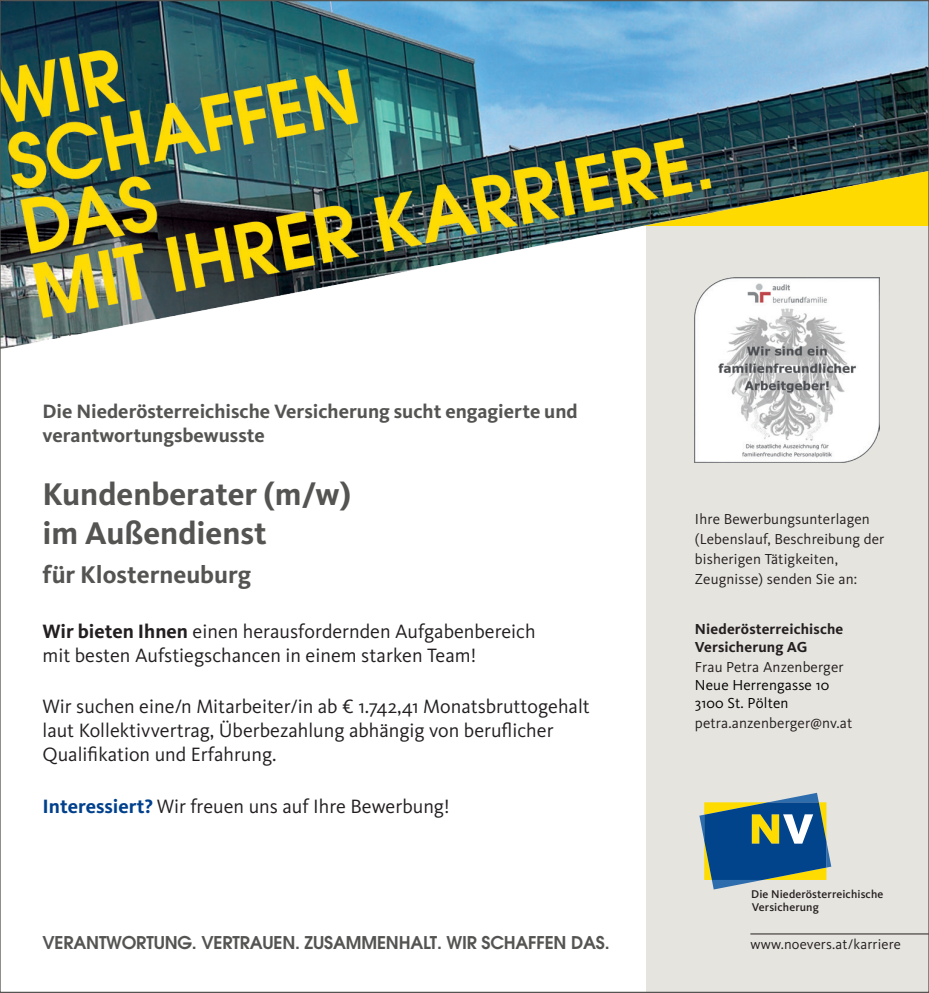
<style>
.page{position:relative;width:929px;height:993px;background:#fff}
.page>*{position:absolute;margin:0;border:0;box-sizing:border-box;transform-origin:0 0}
.t1{font:700 32.5px "Kievit Pro";color:#545452}
.t2{font:700 25px "Kievit Pro";color:#545452}
.t3{font:20px/24px "Kievit Pro";color:#231f20}
.t4{font:700 20px "Kievit Pro";color:#545452}
.t5{font:600 17.5px "ITC Avant Garde Pro";letter-spacing:-.01em;color:#545452}
.t6{font:15px "Kievit Pro";letter-spacing:.01em;color:#231f20}
.t7{font:700 15px "Kievit Pro";letter-spacing:.01em;color:#231f20}
.t8{font:15px "Kievit Pro";letter-spacing:.01em;color:#000001}
.t9{font:14.5px "Kievit Pro";letter-spacing:.01em;color:#231f20}
.t10{font:500 11.75px/13px "Kievit Pro";letter-spacing:.01em;color:#231f20}
.s1{font-weight:700}
.s2{font-weight:700;color:#00408c}
</style>
<div class="page">
<div style="left:646px;top:0;width:282px;height:992px;background:#e6e4df"></div>
<svg style="left:699px;top:792px;width:133px;height:98px"></svg>
<hr style="left:750px;top:933px;width:178px;height:1px;background:#231f20">
<img style="left:694px;top:350px;width:185px;height:112px">
<img style="left:2px;top:2px;width:924px;height:348px">
<p class="t4" style="left:43px;top:399px;width:536px">Die Niederösterreichische Versicherung sucht engagierte und</p>
<p class="t4" style="left:43px;top:423px;width:224px">verantwortungsbewusste</p>
<p class="t1" style="left:43px;top:475px;width:310px">Kundenberater (m/w)</p>
<p class="t1" style="left:43px;top:514px;width:226px">im Außendienst</p>
<p class="t2" style="left:43px;top:560px;width:210px">für Klosterneuburg</p>
<p class="t3" style="left:43px;top:618px;width:494px"><span class="s1">Wir bieten Ihnen</span> einen herausfordernden Aufgabenbereich</p>
<p class="t3" style="left:43px;top:642px;width:435px">mit besten Aufstiegschancen in einem starken Team!</p>
<p class="t3" style="left:43px;top:694px;width:548px">Wir suchen eine/n Mitarbeiter/in ab € 1.742,41 Monatsbruttogehalt</p>
<p class="t3" style="left:43px;top:718px;width:512px">laut Kollektivvertrag, Überbezahlung abhängig von beruflicher<br>Qualifikation und Erfahrung.</p>
<p class="t3" style="left:43px;top:793px;width:408px"><span class="s2">Interessiert?</span> Wir freuen uns auf Ihre Bewerbung!</p>
<p class="t5" style="left:43px;top:930px;width:568px">VERANTWORTUNG. VERTRAUEN. ZUSAMMENHALT. WIR SCHAFFEN DAS.</p>
<p class="t6" style="left:694px;top:509px;width:176px">Ihre Bewerbungsunterlagen</p>
<p class="t6" style="left:694px;top:529px;width:191px">(Lebenslauf, Beschreibung der</p>
<p class="t6" style="left:694px;top:549px;width:144px">bisherigen Tätigkeiten,</p>
<p class="t6" style="left:694px;top:569px;width:164px">Zeugnisse) senden Sie an:</p>
<p class="t7" style="left:694px;top:619px;width:150px">Niederösterreichische</p>
<p class="t7" style="left:694px;top:637px;width:114px">Versicherung AG</p>
<p class="t6" style="left:694px;top:657px;width:150px">Frau Petra Anzenberger</p>
<p class="t8" style="left:694px;top:675px;width:136px">Neue Herrengasse 10</p>
<p class="t8" style="left:694px;top:693px;width:95px">3100 St. Pölten</p>
<p class="t6" style="left:694px;top:713px;width:159px">petra.anzenberger@nv.at</p>
<p class="t10" style="left:751px;top:886px;width:133px">Die Niederösterreichische<br>Versicherung</p>
<p class="t9" style="left:750px;top:934px;width:152px">www.noevers.at/karriere</p>
</div>
